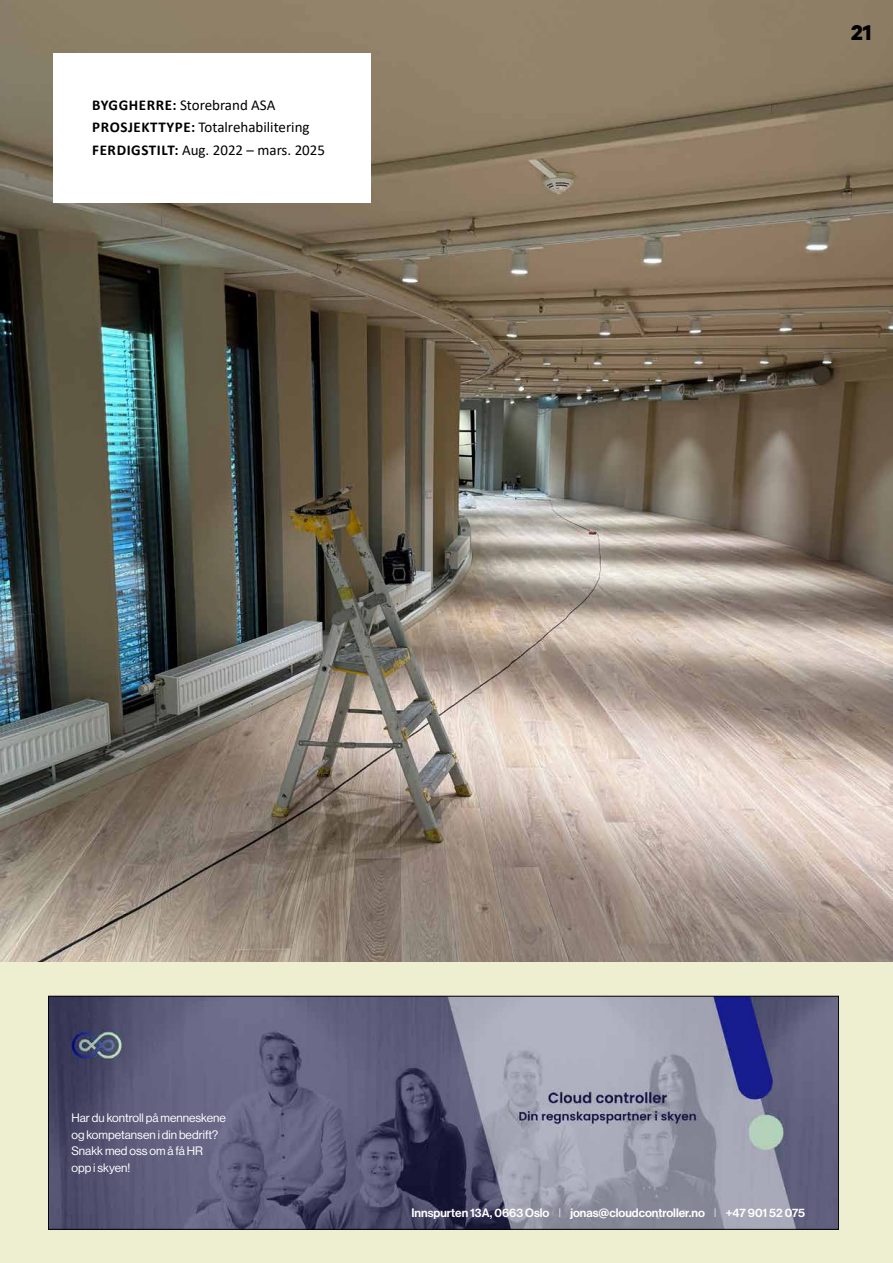
<style>
.page{position:relative;width:893px;height:1263px;background:#fff}
.page>*{position:absolute;margin:0;border:0;box-sizing:border-box;transform-origin:0 0}
.t1{font:700 24px "Calibre";color:#000}
.t2{font:15px/22.2px "Calibri";color:#000}
.t3{font:12px/16.5px "N Haas Grotesk DS Pro 55 Rg";color:#fff}
.t4{font:12px "N Haas Grotesk DS Pro 65 Md";color:#fff}
.s1{font-weight:700}
.s2{font-family:"N Haas Grotesk DS Pro 35 X Lt"}
</style>
<div class="page">
<div style="left:0;top:961px;width:893px;height:302px;background:#eeeed0"></div>
<img style="left:50px;top:998px;width:787px;height:230px">
<div style="left:48px;top:996px;width:791px;height:234px;border:1px solid #000"></div>
<img style="left:0;top:0;width:893px;height:961px">
<div style="left:53px;top:53px;width:318px;height:150px;background:#fff"></div>
<p class="t2" style="left:92px;top:94px;width:234px"><span class="s1">BYGGHERRE:</span> Storebrand ASA<br><span class="s1">PROSJEKTTYPE:</span> Totalrehabilitering<br><span class="s1">FERDIGSTILT:</span> Aug. 2022 – mars. 2025</p>
<h1 class="t1" style="left:851px;top:18px;width:22px">21</h1>
<p class="t3" style="left:71px;top:1110px;width:156px">Har du kontroll på menneskene og kompetansen i din bedrift?<br>Snakk med oss om å få HR opp i skyen!</p>
<p class="t4" style="left:411px;top:1206px;width:395px">Innspurten 13A, 0663 Oslo <span class="s2">I</span> jonas@cloudcontroller.no <span class="s2">I</span> +47 901 52 075</p>
</div>
